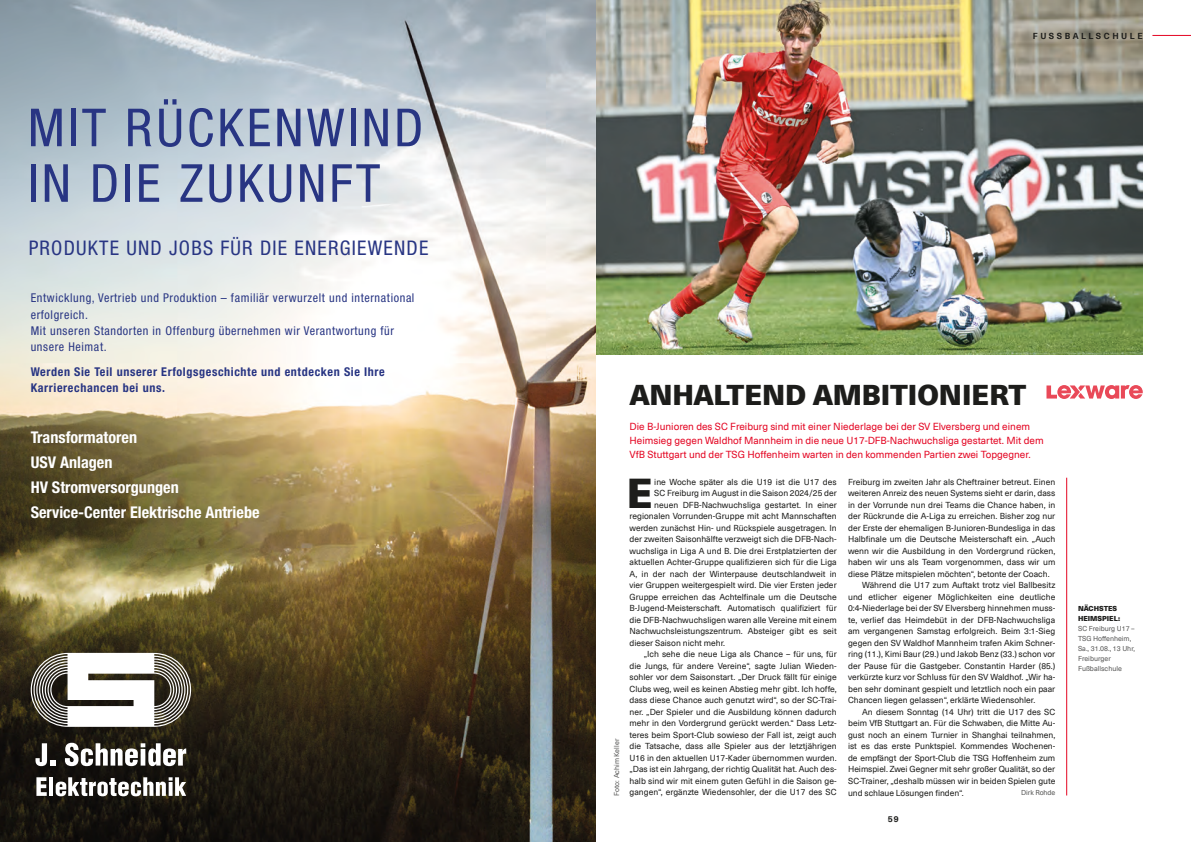
<style>
.page{position:relative;width:1191px;height:842px;background:#fff}
.page>*{position:absolute;margin:0;border:0;box-sizing:border-box;transform-origin:0 0}
.t1{font:condensed 52.5px/55.6px "Helvetica Neue LT Std";letter-spacing:.06em;color:#283583}
.t2{font:900 40.8px "Neue Haas Unica Pro";color:#1d1d1b}
.t3{font:900 28px "Neue Haas Unica Pro";color:#1d1d1b}
.t4{font:condensed 20.2px "Helvetica Neue LT Std";letter-spacing:.06em;color:#283583}
.t5{font:700 condensed 16.2px/25.2px "Helvetica Neue LT Std";color:#fff}
.t6{font:condensed 12.1px/16.2px "Helvetica Neue LT Std";letter-spacing:.05em;color:#283583}
.t7{font:700 condensed 12.1px/16.2px "Helvetica Neue LT Std";letter-spacing:.05em;color:#283583}
.t8{font:10px/14.4px "Neue Haas Unica W1 G";color:#e40522}
.t9{font:8.5px "Neue Haas Unica W1 G";color:#1d1d1b}
.t10{font:700 8.5px "Neue Haas Unica W1 G";letter-spacing:.3em;color:#1d1d1b}
.t11{font:7px/10px "Neue Haas Unica W1 G";color:#575756}
.t12{font:900 7px/10px "Neue Haas Unica Pro";color:#1d1d1b}
</style>
<div class="page">
<hr style="left:1066px;top:478px;width:1px;height:317px;background:#e40522">
<img style="left:595px;top:0;width:547px;height:354px">
<svg style="left:1046px;top:385px;width:96px;height:14px"></svg>
<img style="left:0;top:0;width:595px;height:842px">
<svg style="left:31px;top:653px;width:160px;height:74px"></svg>
<svg style="left:35px;top:743px;width:21px;height:23px"></svg>
<svg style="left:65px;top:743px;width:121px;height:23px"></svg>
<svg style="left:36px;top:777px;width:11px;height:19px"></svg>
<hr style="left:49px;top:777px;width:4px;height:19px;background:#fff">
<svg style="left:56px;top:777px;width:130px;height:19px"></svg>
<hr style="left:1152px;top:35px;width:39px;height:1px;background:#e40522">
<h1 class="t1" style="left:28px;top:99px;width:397px">MIT RÜCKENWIND<br>IN DIE ZUKUNFT</h1>
<h3 class="t4" style="left:29px;top:236px;width:401px">PRODUKTE UND JOBS FÜR DIE ENERGIEWENDE</h3>
<h3 class="t6" style="left:31px;top:290px;width:385px">Entwicklung, Vertrieb und Produktion – familiär verwurzelt und international erfolgreich.<br>Mit unseren Standorten in Offenburg übernehmen wir Verantwortung für unsere Heimat.</h3>
<h3 class="t7" style="left:31px;top:363px;width:356px">Werden Sie Teil unserer Erfolgsgeschichte und entdecken Sie Ihre<br>Karrierechancen bei uns.</h3>
<h3 class="t5" style="left:31px;top:424px;width:230px">Transformatoren<br>USV Anlagen<br>HV Stromversorgungen<br>Service-Center Elektrische Antriebe</h3>
<p class="t10" style="left:1032px;top:29px;width:111px">FUSSBALLSCHULE</p>
<p class="t11" style="left:611px;top:795px;width:58px;rotate:-90deg">Foto: Achim Keller</p>
<h3 class="t3" style="left:629px;top:377px;width:398px">ANHALTEND AMBITIONIERT</h3>
<p class="t8" style="left:629px;top:418px;width:415px">Die B-Junioren des SC Freiburg sind mit einer Niederlage bei der SV Elversberg und einem<br>Heimsieg gegen Waldhof Mannheim in die neue U17-DFB-Nachwuchsliga gestartet. Mit dem<br>VfB Stuttgart und der TSG Hoffenheim warten in den kommenden Partien zwei Topgegner.</p>
<h2 class="t2" style="left:626px;top:467px;width:27px">E</h2>
<p class="t9" style="left:654px;top:476px;width:184px">ine Woche später als die U19 ist die U17 des</p>
<p class="t9" style="left:654px;top:487px;width:184px">SC Freiburg im August in die Saison 2024/25 der</p>
<p class="t9" style="left:654px;top:499px;width:184px">neuen DFB-Nachwuchsliga gestartet. In einer</p>
<p class="t9" style="left:629px;top:510px;width:209px">regionalen Vorrunden-Gruppe mit acht Mannschaften</p>
<p class="t9" style="left:629px;top:522px;width:209px">werden zunächst Hin- und Rückspiele ausgetragen. In</p>
<p class="t9" style="left:629px;top:533px;width:209px">der zweiten Saisonhälfte verzweigt sich die DFB-Nach-</p>
<p class="t9" style="left:629px;top:545px;width:209px">wuchsliga in Liga A und B. Die drei Erstplatzierten der</p>
<p class="t9" style="left:629px;top:556px;width:209px">aktuellen Achter-Gruppe qualifizieren sich für die Liga</p>
<p class="t9" style="left:629px;top:568px;width:209px">A, in der nach der Winterpause deutschlandweit in</p>
<p class="t9" style="left:629px;top:579px;width:209px">vier Gruppen weitergespielt wird. Die vier Ersten jeder</p>
<p class="t9" style="left:629px;top:591px;width:209px">Gruppe erreichen das Achtelfinale um die Deutsche</p>
<p class="t9" style="left:629px;top:602px;width:209px">B-Jugend-Meisterschaft. Automatisch qualifiziert für</p>
<p class="t9" style="left:629px;top:614px;width:209px">die DFB-Nachwuchsligen waren alle Vereine mit einem</p>
<p class="t9" style="left:629px;top:625px;width:209px">Nachwuchsleistungszentrum. Absteiger gibt es seit</p>
<p class="t9" style="left:629px;top:637px;width:97px">dieser Saison nicht mehr.</p>
<p class="t9" style="left:643px;top:648px;width:194px">„Ich sehe die neue Liga als Chance – für uns, für</p>
<p class="t9" style="left:629px;top:660px;width:209px">die Jungs, für andere Vereine“, sagte Julian Wieden-</p>
<p class="t9" style="left:629px;top:671px;width:209px">sohler vor dem Saisonstart. „Der Druck fällt für einige</p>
<p class="t9" style="left:629px;top:683px;width:209px">Clubs weg, weil es keinen Abstieg mehr gibt. Ich hoffe,</p>
<p class="t9" style="left:629px;top:694px;width:209px">dass diese Chance auch genutzt wird“, so der SC-Trai-</p>
<p class="t9" style="left:629px;top:706px;width:209px">ner. „Der Spieler und die Ausbildung können dadurch</p>
<p class="t9" style="left:629px;top:717px;width:209px">mehr in den Vordergrund gerückt werden.“ Dass Letz-</p>
<p class="t9" style="left:629px;top:729px;width:209px">teres beim Sport-Club sowieso der Fall ist, zeigt auch</p>
<p class="t9" style="left:629px;top:740px;width:209px">die Tatsache, dass alle Spieler aus der letztjährigen</p>
<p class="t9" style="left:629px;top:752px;width:209px">U16 in den aktuellen U17-Kader übernommen wurden.</p>
<p class="t9" style="left:629px;top:763px;width:209px">„Das ist ein Jahrgang‚ der richtig Qualität hat. Auch des-</p>
<p class="t9" style="left:629px;top:775px;width:209px">halb sind wir mit einem guten Gefühl in die Saison ge-</p>
<p class="t9" style="left:629px;top:786px;width:209px">gangen“, ergänzte Wiedensohler, der die U17 des SC</p>
<p class="t9" style="left:848px;top:476px;width:209px">Freiburg im zweiten Jahr als Cheftrainer betreut. Einen</p>
<p class="t9" style="left:848px;top:487px;width:209px">weiteren Anreiz des neuen Systems sieht er darin, dass</p>
<p class="t9" style="left:848px;top:499px;width:209px">in der Vorrunde nun drei Teams die Chance haben, in</p>
<p class="t9" style="left:848px;top:510px;width:209px">der Rückrunde die A-Liga zu erreichen. Bisher zog nur</p>
<p class="t9" style="left:848px;top:522px;width:209px">der Erste der ehemaligen B-Junioren-Bundesliga in das</p>
<p class="t9" style="left:848px;top:533px;width:209px">Halbfinale um die Deutsche Meisterschaft ein. „Auch</p>
<p class="t9" style="left:848px;top:545px;width:209px">wenn wir die Ausbildung in den Vordergrund rücken,</p>
<p class="t9" style="left:848px;top:556px;width:209px">haben wir uns als Team vorgenommen, dass wir um</p>
<p class="t9" style="left:848px;top:568px;width:203px">diese Plätze mitspielen möchten“, betonte der Coach.</p>
<p class="t9" style="left:862px;top:579px;width:195px">Während die U17 zum Auftakt trotz viel Ballbesitz</p>
<p class="t9" style="left:848px;top:591px;width:209px">und etlicher eigener Möglichkeiten eine deutliche</p>
<p class="t9" style="left:848px;top:602px;width:209px">0:4-Niederlage bei der SV Elversberg hinnehmen muss-</p>
<p class="t9" style="left:848px;top:614px;width:209px">te, verlief das Heimdebüt in der DFB-Nachwuchsliga</p>
<p class="t9" style="left:848px;top:625px;width:209px">am vergangenen Samstag erfolgreich. Beim 3:1-Sieg</p>
<p class="t9" style="left:848px;top:637px;width:209px">gegen den SV Waldhof Mannheim trafen Akim Schner-</p>
<p class="t9" style="left:848px;top:648px;width:209px">ring (11.), Kimi Baur (29.) und Jakob Benz (33.) schon vor</p>
<p class="t9" style="left:848px;top:660px;width:209px">der Pause für die Gastgeber. Constantin Harder (85.)</p>
<p class="t9" style="left:848px;top:671px;width:209px">verkürzte kurz vor Schluss für den SV Waldhof. „Wir ha-</p>
<p class="t9" style="left:848px;top:683px;width:209px">ben sehr dominant gespielt und letztlich noch ein paar</p>
<p class="t9" style="left:848px;top:694px;width:189px">Chancen liegen gelassen“, erklärte Wiedensohler.</p>
<p class="t9" style="left:862px;top:706px;width:194px">An diesem Sonntag (14 Uhr) tritt die U17 des SC</p>
<p class="t9" style="left:848px;top:717px;width:209px">beim VfB Stuttgart an. Für die Schwaben, die Mitte Au-</p>
<p class="t9" style="left:848px;top:729px;width:209px">gust noch an einem Turnier in Shanghai teilnahmen,</p>
<p class="t9" style="left:848px;top:740px;width:209px">ist es das erste Punktspiel. Kommendes Wochenen-</p>
<p class="t9" style="left:848px;top:752px;width:209px">de empfängt der Sport-Club die TSG Hoffenheim zum</p>
<p class="t9" style="left:848px;top:763px;width:209px">Heimspiel. Zwei Gegner mit sehr großer Qualität, so der</p>
<p class="t9" style="left:848px;top:775px;width:209px">SC-Trainer, „deshalb müssen wir in beiden Spielen gute</p>
<p class="t9" style="left:848px;top:786px;width:117px">und schlaue Lösungen finden“.</p>
<p class="t11" style="left:1021px;top:788px;width:36px">Dirk Rohde</p>
<p class="t10" style="left:887px;top:812px;width:13px">59</p>
<p class="t12" style="left:1078px;top:604px;width:43px">NÄCHSTES<br>HEIMSPIEL:</p>
<p class="t11" style="left:1078px;top:624px;width:58px">SC Freiburg U17 –<br>TSG Hoffenheim,<br>Sa., 31.08., 13 Uhr,<br>Freiburger<br>Fußballschule</p>
</div>
